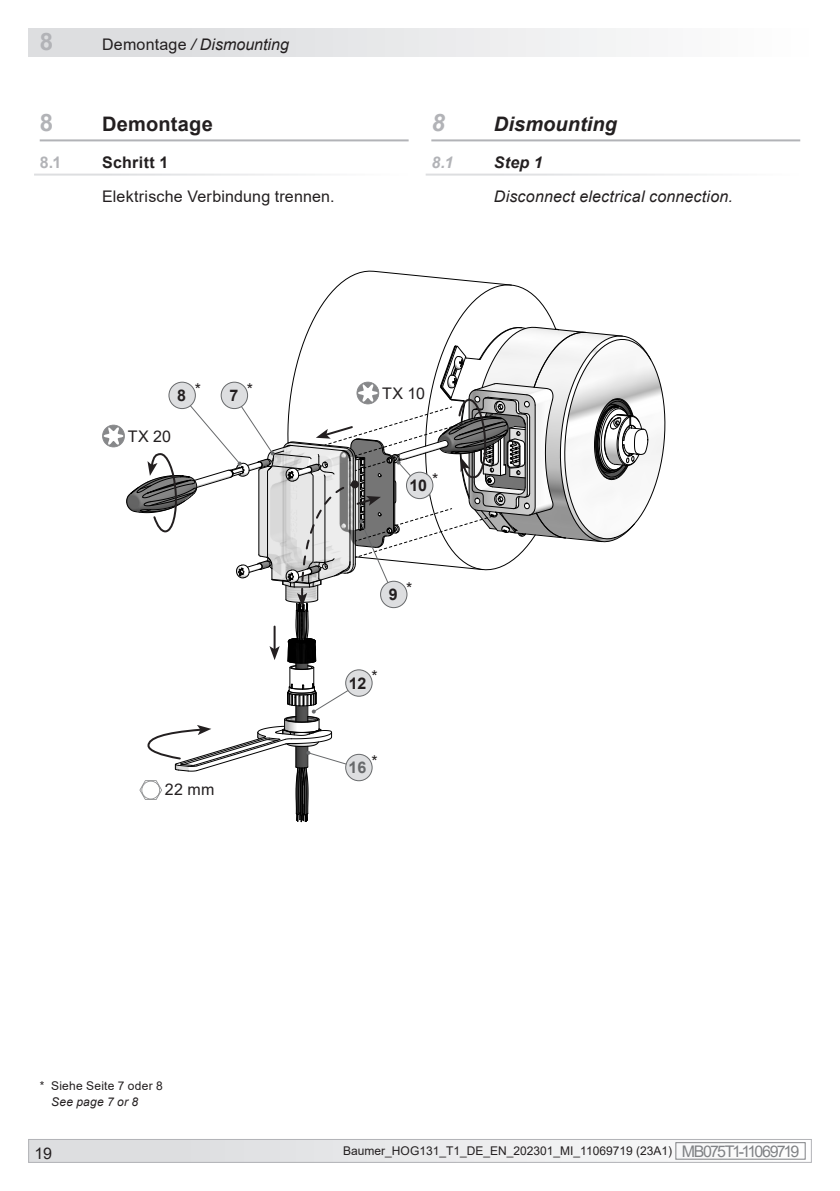
<style>
.page{position:relative;width:840px;height:1191px;background:#fff}
.page>*{position:absolute;margin:0;border:0;box-sizing:border-box;transform-origin:0 0}
.t1{font:700 24px "Arial";color:#b2b3b7}
.t2{font:italic 700 24px "Arial";color:#b2b3b7}
.t3{font:italic 700 20px "Arial";letter-spacing:.005em;color:#231f20}
.t4{font:700 20px "Arial";letter-spacing:.01em;color:#231f20}
.t5{font:italic 16px "Arial";letter-spacing:.01em;color:#231f20}
.t6{font:16px "Arial";letter-spacing:.01em;color:#231f20}
.t7{font:700 16px "Arial";letter-spacing:.015em;color:#231f20}
.t8{font:italic 700 16px "Arial";color:#231f20}
.t9{font:700 16px "Arial";color:#b2b3b7}
.t10{font:italic 700 16px "Arial";color:#b2b3b7}
.t11{font:700 16px "Arial";color:#67696b}
.t12{font:12px "Arial";color:#231f20}
.t13{font:12px "Arial";letter-spacing:.02em;color:#231f20}
.t14{font:italic 12px "Arial";letter-spacing:.02em;color:#231f20}
.s1{font-style:normal}
.s2{font-size:16px;color:#808285}
</style>
<div class="page">
<div style="left:29px;top:1139px;width:781px;height:23px;background:linear-gradient(to right,#dbdcde,#f5f6f6)"></div>
<div style="left:675px;top:1142px;width:130px;height:17px;border:1px solid #808285"></div>
<div style="left:28px;top:1139px;width:783px;height:23px;border:1px solid #b2b3b7"></div>
<hr style="left:40px;top:139px;width:368px;height:2px;background:#b2b3b7">
<hr style="left:431px;top:139px;width:368px;height:2px;background:#b2b3b7">
<div style="left:28px;top:28px;width:783px;height:29px;background:linear-gradient(to right,#d8d9db,#fdfdfd)"></div>
<svg style="left:102px;top:271px;width:562px;height:551px"></svg>
<h1 class="t1" style="left:40px;top:24px;width:15px">8</h1>
<h3 class="t5" style="left:102px;top:34px;width:188px"><span class="s1">Demontage</span> / Dismounting</h3>
<h1 class="t1" style="left:40px;top:106px;width:15px">8</h1>
<h2 class="t4" style="left:102px;top:110px;width:112px">Demontage</h2>
<h3 class="t9" style="left:40px;top:151px;width:23px">8.1</h3>
<h3 class="t7" style="left:102px;top:151px;width:68px">Schritt 1</h3>
<h3 class="t6" style="left:102px;top:185px;width:234px">Elektrische Verbindung trennen.</h3>
<h1 class="t2" style="left:431px;top:106px;width:15px">8</h1>
<h2 class="t3" style="left:493px;top:110px;width:125px">Dismounting</h2>
<h3 class="t10" style="left:431px;top:152px;width:24px">8.1</h3>
<h3 class="t8" style="left:493px;top:152px;width:50px">Step 1</h3>
<h3 class="t5" style="left:493px;top:186px;width:240px">Disconnect electrical connection.</h3>
<h3 class="t6" style="left:194px;top:378px;width:8px">*</h3>
<h3 class="t6" style="left:247px;top:378px;width:8px">*</h3>
<h3 class="t7" style="left:177px;top:384px;width:10px">8</h3>
<h3 class="t7" style="left:229px;top:384px;width:10px">7</h3>
<h3 class="t6" style="left:128px;top:425px;width:45px">TX 20</h3>
<h3 class="t6" style="left:165px;top:778px;width:51px">22 mm</h3>
<h3 class="t6" style="left:382px;top:382px;width:44px">TX 10</h3>
<h3 class="t7" style="left:409px;top:474px;width:31px">10 <sup>*</sup></h3>
<h3 class="t7" style="left:388px;top:583px;width:25px">9 <sup>*</sup></h3>
<h3 class="t6" style="left:371px;top:665px;width:8px">*</h3>
<h3 class="t7" style="left:348px;top:672px;width:19px">12</h3>
<h3 class="t6" style="left:371px;top:750px;width:8px">*</h3>
<h3 class="t11" style="left:348px;top:756px;width:19px">16</h3>
<p class="t13" style="left:40px;top:1077px;width:124px">* Siehe Seite 7 oder 8</p>
<p class="t14" style="left:51px;top:1094px;width:88px">See page 7 or 8</p>
<h3 class="t6" style="left:35px;top:1142px;width:19px">19</h3>
<p class="t12" style="left:343px;top:1143px;width:457px">Baumer_HOG131_T1_DE_EN_202301_MI_11069719 (23A1) <span class="s2">MB075T1 - 11069719</span></p>
</div>
